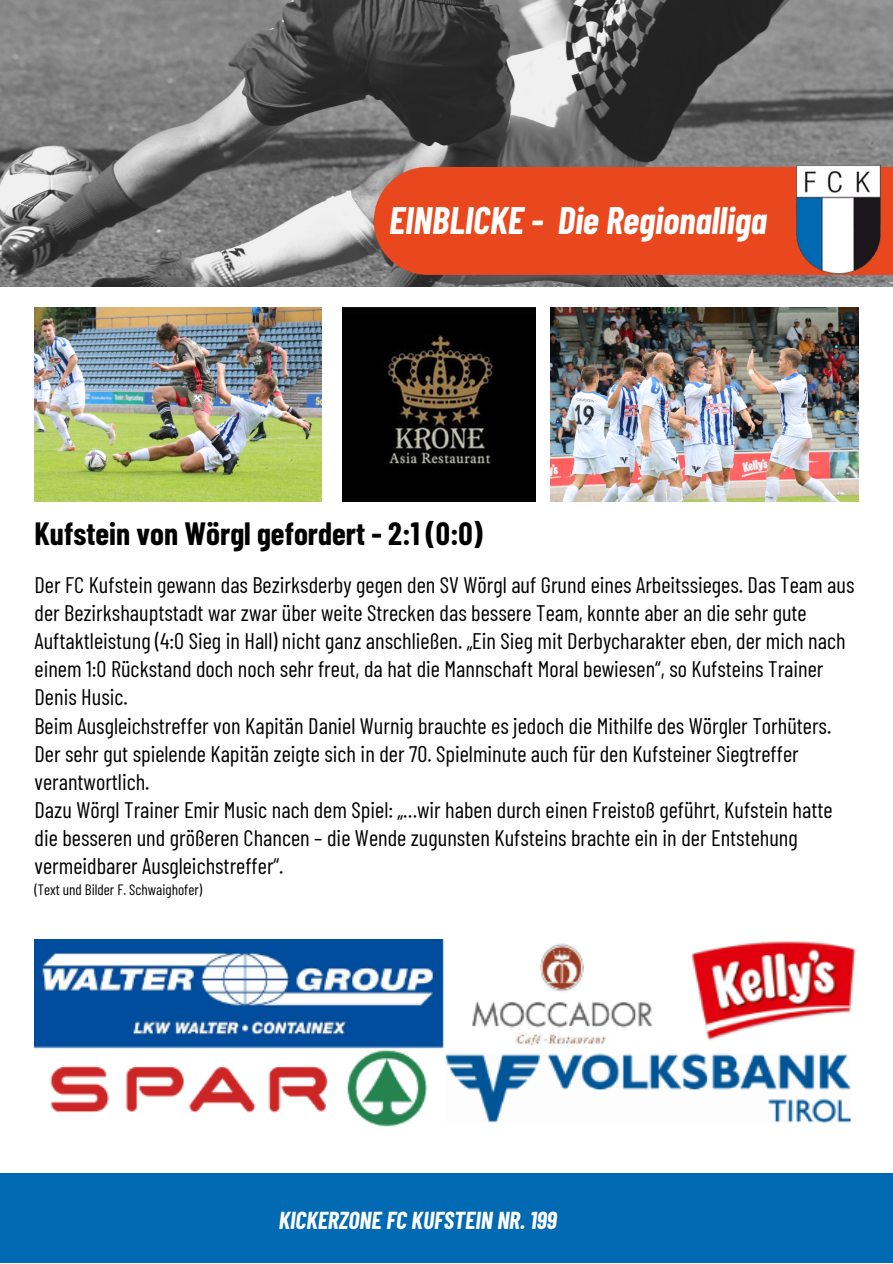
<style>
.page{position:relative;width:893px;height:1264px;background:#fff}
.page>*{position:absolute;margin:0;border:0;box-sizing:border-box;transform-origin:0 0}
.t1{font:italic 700 37.5px "Barlow Condensed";color:#fff}
.t2{font:700 31.5px "Barlow Condensed";color:#000}
.t3{font:italic 700 24px "Barlow Condensed";color:#fff}
.t4{font:22.5px/28px "Barlow Condensed";color:#000}
.t5{font:15px "Barlow Condensed";color:#000}
</style>
<div class="page">
<div style="left:0;top:1173px;width:892px;height:89px;background:#016ab2"></div>
<img style="left:0;top:0;width:892px;height:286px">
<div style="left:374px;top:167px;width:518px;height:108px;background:#e9481e"></div>
<img style="left:784px;top:165px;width:108px;height:108px">
<img style="left:35px;top:939px;width:821px;height:188px">
<img style="left:35px;top:308px;width:286px;height:193px">
<img style="left:550px;top:308px;width:308px;height:193px">
<img style="left:342px;top:308px;width:193px;height:193px">
<h1 class="t1" style="left:389px;top:197px;width:379px">EINBLICKE - Die Regionalliga</h1>
<h2 class="t2" style="left:35px;top:513px;width:449px">Kufstein von Wörgl gefordert - 2:1 (0:0)</h2>
<p class="t4" style="left:35px;top:570px;width:821px">Der FC Kufstein gewann das Bezirksderby gegen den SV Wörgl auf Grund eines Arbeitssieges. Das Team aus der Bezirkshauptstadt war zwar über weite Strecken das bessere Team, konnte aber an die sehr gute Auftaktleistung (4:0 Sieg in Hall) nicht ganz anschließen. „Ein Sieg mit Derbycharakter eben, der mich nach einem 1:0 Rückstand doch noch sehr freut, da hat die Mannschaft Moral bewiesen“, so Kufsteins Trainer Denis Husic.<br>Beim Ausgleichstreffer von Kapitän Daniel Wurnig brauchte es jedoch die Mithilfe des Wörgler Torhüters.<br>Der sehr gut spielende Kapitän zeigte sich in der 70. Spielminute auch für den Kufsteiner Siegtreffer verantwortlich.<br>Dazu Wörgl Trainer Emir Music nach dem Spiel: „…wir haben durch einen Freistoß geführt, Kufstein hatte die besseren und größeren Chancen – die Wende zugunsten Kufsteins brachte ein in der Entstehung vermeidbarer Ausgleichstreffer“.</p>
<p class="t5" style="left:35px;top:880px;width:169px">(Text und Bilder F. Schwaighofer)</p>
<p class="t3" style="left:279px;top:1204px;width:280px">KICKERZONE FC KUFSTEIN NR. 199</p>
</div>
